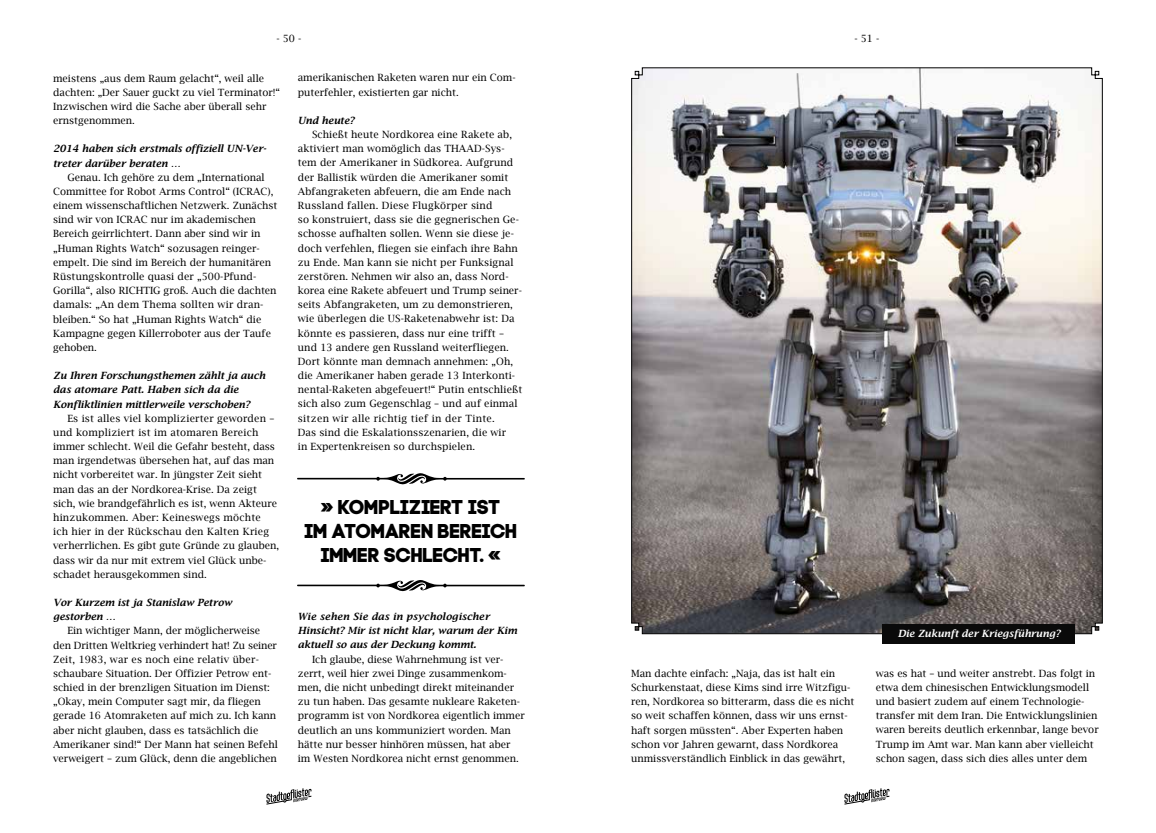
<style>
.page{position:relative;width:1156px;height:833px;background:#fff}
.page>*{position:absolute;margin:0;border:0;box-sizing:border-box;transform-origin:0 0}
.t1{font:20px/23.8px "Code Pro Bold";letter-spacing:-.02em;color:#000;text-align:center}
.t2{font:10px/14.1px "Lucida Bright";color:#000}
.t3{font:italic 600 10px/14.1px "Lucida Bright";color:#000}
.t4{font:italic 600 10px "Lucida Bright";color:#fff}
</style>
<div class="page">
<svg style="left:266px;top:788px;width:45px;height:16px"></svg>
<svg style="left:844px;top:788px;width:45px;height:16px"></svg>
<svg style="left:631px;top:67px;width:471px;height:567px;background:#938f8f"></svg>
<div style="left:882px;top:624px;width:192px;height:20px;background:#0a0a0a"></div>
<svg style="left:297px;top:473px;width:227px;height:12px"></svg>
<svg style="left:297px;top:580px;width:227px;height:12px"></svg>
<p class="t2" style="left:276px;top:31px;width:26px">- 50 -</p>
<p class="t2" style="left:854px;top:31px;width:26px">- 51 -</p>
<p class="t2" style="left:53px;top:71px;width:228px">meistens „aus dem Raum gelacht“, weil alle dachten: „Der Sauer guckt zu viel Terminator!“ Inzwischen wird die Sache aber überall sehr ernstgenommen.</p>
<p class="t3" style="left:53px;top:142px;width:215px">2014 haben sich erstmals offiziell UN-Ver&shy;treter darüber beraten …</p>
<p class="t2" style="left:53px;top:170px;width:226px;text-indent:14px">Genau. Ich gehöre zu dem „International Committee for Robot Arms Control“ (ICRAC), einem wissenschaftlichen Netzwerk. Zunächst sind wir von ICRAC nur im akademischen Bereich geirrlichtert. Dann aber sind wir in „Human Rights Watch“ sozusagen reinger&shy;empelt. Die sind im Bereich der humanitären Rüstungskontrolle quasi der „500-Pfund-Gorilla“, also RICHTIG groß. Auch die dachten damals: „An dem Thema sollten wir dran&shy;bleiben.“ So hat „Human Rights Watch“ die Kampagne gegen Killerroboter aus der Taufe gehoben.</p>
<p class="t3" style="left:53px;top:368px;width:213px">Zu Ihren Forschungsthemen zählt ja auch das atomare Patt. Haben sich da die<br>Konfliktlinien mittlerweile verschoben?</p>
<p class="t2" style="left:53px;top:411px;width:227px;text-indent:14px">Es ist alles viel komplizierter geworden – und kompliziert ist im atomaren Bereich immer schlecht. Weil die Gefahr besteht, dass man irgendetwas übersehen hat, auf das man nicht vorbereitet war. In jüngster Zeit sieht man das an der Nordkorea-Krise. Da zeigt sich, wie brandgefährlich es ist, wenn Akteure hinzukommen. Aber: Keineswegs möchte<br>ich hier in der Rückschau den Kalten Krieg verherrlichen. Es gibt gute Gründe zu glauben, dass wir da nur mit extrem viel Glück unbe&shy;schadet herausgekommen sind.</p>
<p class="t3" style="left:53px;top:595px;width:180px">Vor Kurzem ist ja Stanislaw Petrow gestorben …</p>
<p class="t2" style="left:53px;top:623px;width:226px;text-indent:14px">Ein wichtiger Mann, der möglicherweise den Dritten Weltkrieg verhindert hat! Zu seiner Zeit, 1983, war es noch eine relativ über&shy;schaubare Situation. Der Offizier Petrow ent&shy;schied in der brenzligen Situation im Dienst: „Okay, mein Computer sagt mir, da fliegen gerade 16 Atomraketen auf mich zu. Ich kann aber nicht glauben, dass es tatsächlich die Amerikaner sind!“ Der Mann hat seinen Befehl verweigert – zum Glück, denn die angeblichen</p>
<p class="t2" style="left:298px;top:71px;width:219px">amerikanischen Raketen waren nur ein Com&shy;puterfehler, existierten gar nicht.</p>
<p class="t3" style="left:298px;top:113px;width:58px">Und heute?</p>
<p class="t2" style="left:298px;top:127px;width:226px;text-indent:14px">Schießt heute Nordkorea eine Rakete ab, aktiviert man womöglich das THAAD-Sys&shy;tem der Amerikaner in Südkorea. Aufgrund der Ballistik würden die Amerikaner somit Abfangraketen abfeuern, die am Ende nach Russland fallen. Diese Flugkörper sind<br>so konstruiert, dass sie die gegnerischen Ge&shy;schosse aufhalten sollen. Wenn sie diese je&shy;doch verfehlen, fliegen sie einfach ihre Bahn zu Ende. Man kann sie nicht per Funksignal zerstören. Nehmen wir also an, dass Nord&shy;korea eine Rakete abfeuert und Trump seiner&shy;seits Abfangraketen, um zu demonstrieren, wie überlegen die US-Raketenabwehr ist: Da könnte es passieren, dass nur eine trifft – und 13 andere gen Russland weiterfliegen.<br>Dort könnte man demnach annehmen: „Oh, die Amerikaner haben gerade 13 Interkonti&shy;nental-Raketen abgefeuert!“ Putin entschließt sich also zum Gegenschlag – und auf einmal sitzen wir alle richtig tief in der Tinte.<br>Das sind die Eskalationsszenarien, die wir<br>in Expertenkreisen so durchspielen.</p>
<h1 class="t1" style="left:305px;top:495px;width:214px">» KOMPLIZIERT IST<br>IM ATOMAREN BEREICH<br>IMMER SCHLECHT. «</h1>
<p class="t3" style="left:298px;top:609px;width:221px">Wie sehen Sie das in psychologischer<br>Hinsicht? Mir ist nicht klar, warum der Kim aktuell so aus der Deckung kommt.</p>
<p class="t2" style="left:298px;top:652px;width:228px;text-indent:14px">Ich glaube, diese Wahrnehmung ist ver&shy;zerrt, weil hier zwei Dinge zusammenkom&shy;men, die nicht unbedingt direkt miteinander zu tun haben. Das gesamte nukleare Raketen&shy;programm ist von Nordkorea eigentlich immer deutlich an uns kommuniziert worden. Man hätte nur besser hinhören müssen, hat aber im Westen Nordkorea nicht ernst genommen.</p>
<p class="t2" style="left:631px;top:666px;width:224px">Man dachte einfach: „Naja, das ist halt ein Schurkenstaat, diese Kims sind irre Witzfigu&shy;ren, Nordkorea so bitterarm, dass die es nicht so weit schaffen können, dass wir uns ernst&shy;haft sorgen müssten“. Aber Experten haben schon vor Jahren gewarnt, dass Nordkorea unmissverständlich Einblick in das gewährt,</p>
<p class="t4" style="left:897px;top:627px;width:164px">Die Zukunft der Kriegsführung?</p>
<p class="t2" style="left:875px;top:666px;width:224px">was es hat – und weiter anstrebt. Das folgt in etwa dem chinesischen Entwicklungsmodell und basiert zudem auf einem Technologie&shy;transfer mit dem Iran. Die Entwicklungslinien waren bereits deutlich erkennbar, lange bevor Trump im Amt war. Man kann aber vielleicht schon sagen, dass sich dies alles unter dem</p>
</div>
